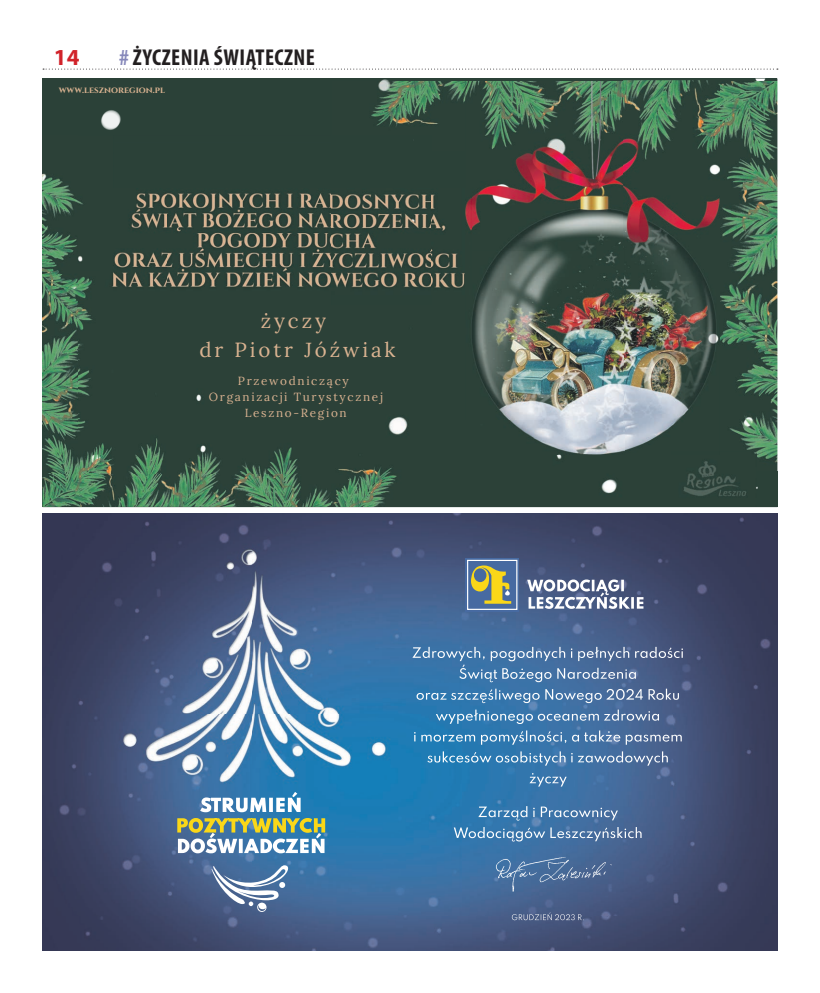
<style>
.page{position:relative;width:820px;height:993px;background:#fff}
.page>*{position:absolute;margin:0;border:0;box-sizing:border-box;transform-origin:0 0}
.t1{font:700 condensed 23px "Myriad Pro";letter-spacing:.02em;color:#231f20}
.t2{font:700 23px "Myriad Pro";color:#d1232a}
.t3{font:20.4px/28.5px "Lora";letter-spacing:.145em;color:#dab391;text-align:center}
.t4{font:11.7px/15.8px "Lora";letter-spacing:.145em;color:#dab391;text-align:center}
.t5{font:700 9px "Cinzel";color:#dab391}
.s1{color:#8688ba}
</style>
<div class="page">
<svg style="left:43px;top:69px;width:734px;height:1px"></svg>
<img style="left:43px;top:513px;width:734px;height:437px">
<div style="left:465px;top:558px;width:53px;height:53px;background:#476aa1"></div>
<div style="left:467px;top:559px;width:50px;height:50px;border:1px solid #fff"></div>
<svg style="left:471px;top:565px;width:40px;height:38px"></svg>
<svg style="left:527px;top:579px;width:116px;height:29px"></svg>
<svg style="left:511px;top:912px;width:72px;height:7px"></svg>
<svg style="left:453px;top:826px;width:188px;height:15px;background:#5e89b3"></svg>
<svg style="left:478px;top:805px;width:139px;height:15px;background:#5989b6"></svg>
<svg style="left:529px;top:772px;width:37px;height:14px"></svg>
<svg style="left:427px;top:751px;width:240px;height:14px;background:#588bb6"></svg>
<svg style="left:414px;top:730px;width:267px;height:14px;background:#5889b5"></svg>
<svg style="left:435px;top:709px;width:223px;height:14px;background:#5b8ab5"></svg>
<svg style="left:416px;top:688px;width:262px;height:15px;background:#5e88b2"></svg>
<svg style="left:412px;top:646px;width:270px;height:36px;background:#577ca7"></svg>
<img style="left:480px;top:848px;width:134px;height:45px">
<svg style="left:177px;top:791px;width:148px;height:62px"></svg>
<svg style="left:211px;top:864px;width:80px;height:47px"></svg>
<div style="left:43px;top:78px;width:314px;height:57px;background:#2b4138"></div>
<img style="left:357px;top:78px;width:420px;height:3px">
<img style="left:43px;top:506px;width:734px;height:1px">
<img style="left:331px;top:81px;width:134px;height:70px">
<img style="left:718px;top:81px;width:59px;height:390px">
<img style="left:431px;top:151px;width:34px;height:37px">
<div style="left:331px;top:294px;width:137px;height:212px;background:#2c4138"></div>
<div style="left:468px;top:454px;width:203px;height:52px;background:#2c4138"></div>
<img style="left:756px;top:471px;width:21px;height:35px">
<img style="left:43px;top:473px;width:388px;height:33px">
<div style="left:78px;top:270px;width:253px;height:203px;background:#2c4138"></div>
<img style="left:43px;top:135px;width:35px;height:338px">
<div style="left:78px;top:135px;width:35px;height:135px;background:#2c4138"></div>
<div style="left:113px;top:135px;width:318px;height:53px;background:#2b4138"></div>
<img style="left:465px;top:81px;width:253px;height:373px">
<img style="left:101px;top:188px;width:370px;height:106px">
<img style="left:671px;top:506px;width:85px;height:1px">
<img style="left:671px;top:451px;width:85px;height:55px">
<img style="left:671px;top:451px;width:47px;height:3px">
<h1 class="t2" style="left:54px;top:42px;width:27px">14</h1>
<h1 class="t1" style="left:119px;top:43px;width:197px"><span class="s1">#</span> ŻYCZENIA ŚWIĄTECZNE</h1>
<p class="t5" style="left:59px;top:85px;width:108px">WWW.LESZNOREGION.PL</p>
<h2 class="t3" style="left:199px;top:305px;width:198px">życzy<br>dr Piotr Jóźwiak</h2>
<p class="t4" style="left:209px;top:372px;width:175px">Przewodniczący<br>Organizacji Turystycznej<br>Leszno-Region</p>
</div>
